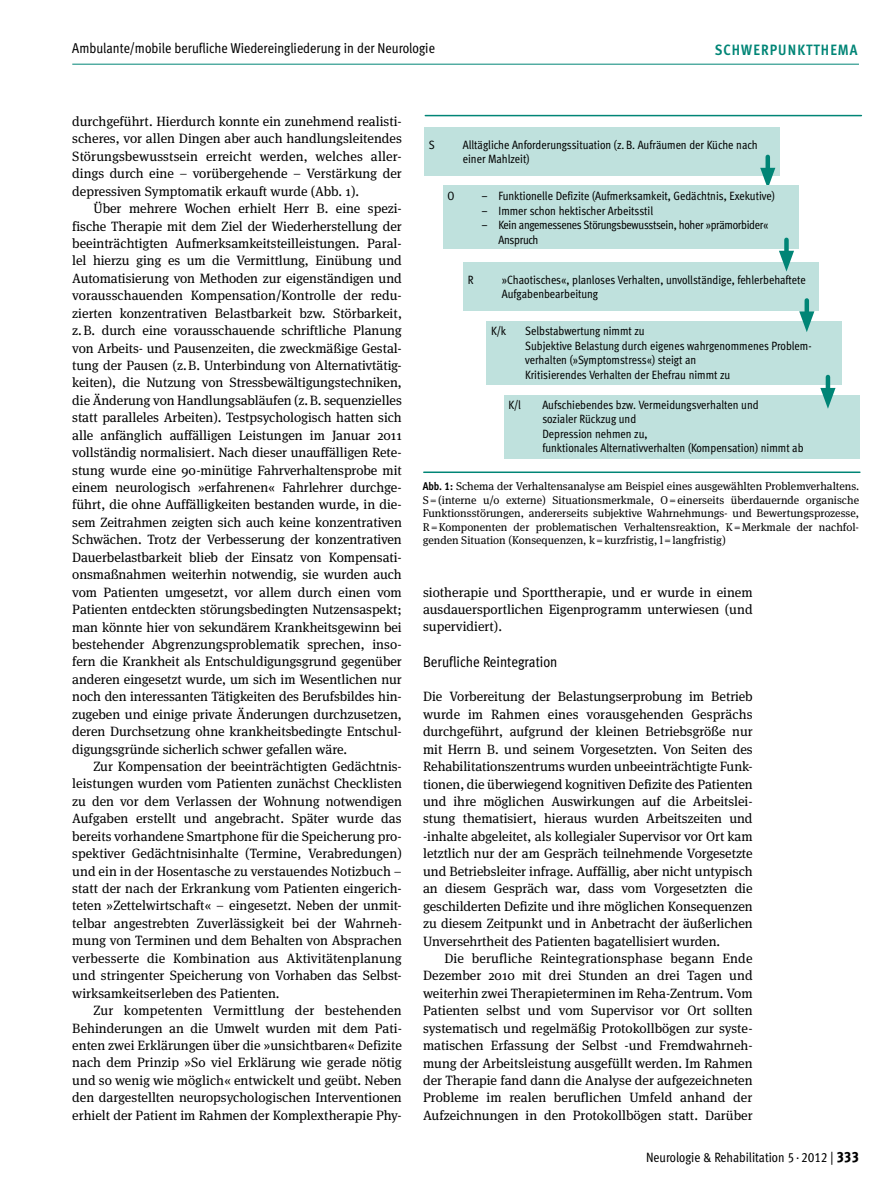
<style>
.page{position:relative;width:893px;height:1191px;background:#fff}
.page>*{position:absolute;margin:0;border:0;box-sizing:border-box;transform-origin:0 0}
.t1{font:15px "Meta Cond Book LF";color:#000}
.t2{font:700 15px "Meta Cond";letter-spacing:.075em;color:#008576}
.t3{font:14.25px "Meta Cond";color:#000}
.t4{font:13.5px/17.4px "Meta Serif Pro";color:#000;text-align:justify}
.t5{font:13.5px "Meta Cond Book LF";color:#000}
.t6{font:12px/14.4px "Meta Cond Book LF";color:#000}
.t7{font:12px/14.4px "Meta Cond Book LF";letter-spacing:-.025em;color:#000}
.t8{font:11.25px/13.5px "Meta Serif Pro";color:#000;text-align:justify}
.s1{font-family:"Meta Cond Bold LF"}
.s2{font-family:"Meta Cond Extra Bold LF";font-size:15px}
</style>
<div class="page">
<div style="left:425px;top:127px;width:355px;height:49px;background:#bfe1dd"></div>
<div style="left:464px;top:262px;width:355px;height:49px;background:#bfe1dd"></div>
<div style="left:487px;top:321px;width:355px;height:64px;background:#bfe1dd"></div>
<div style="left:504px;top:395px;width:355px;height:64px;background:#bfe1dd"></div>
<div style="left:765px;top:157px;width:5px;height:19px;background:#008576"></div>
<svg style="left:760px;top:168px;width:15px;height:17px"></svg>
<div style="left:804px;top:300px;width:5px;height:20px;background:#008576"></div>
<svg style="left:799px;top:311px;width:15px;height:21px"></svg>
<hr style="left:826px;top:377px;width:4px;height:19px;background:#008576">
<svg style="left:820px;top:388px;width:15px;height:21px"></svg>
<hr style="left:424px;top:471px;width:436px;height:2px;background:#008576">
<hr style="left:425px;top:115px;width:436px;height:1px;background:#008576">
<div style="left:443px;top:185px;width:355px;height:64px;background:#bfe1dd"></div>
<div style="left:784px;top:240px;width:5px;height:19px;background:#008576"></div>
<svg style="left:779px;top:251px;width:15px;height:20px"></svg>
<hr style="left:72px;top:64px;width:787px;height:1px;background:#008576">
<p class="t3" style="left:72px;top:40px;width:364px">Ambulante/mobile berufliche Wiedereingliederung in der Neurologie</p>
<p class="t2" style="left:715px;top:41px;width:144px">SCHWERPUNKTTHEMA</p>
<p class="t4" style="left:72px;top:112px;width:331px">durchgeführt. Hierdurch konnte ein zunehmend realisti&shy;scheres, vor allen Dingen aber auch handlungsleitendes Störungsbewusstsein erreicht werden, welches aller&shy;dings durch eine – vorübergehende – Verstärkung der depressiven Symptomatik erkauft wurde (Abb. 1).</p>
<p class="t4" style="left:72px;top:199px;width:331px;text-indent:21px">Über mehrere Wochen erhielt Herr B. eine spezi&shy;fische Therapie mit dem Ziel der Wiederherstellung der beeinträchtigten Aufmerksamkeitsteilleistungen. Paral&shy;lel hierzu ging es um die Vermittlung, Einübung und Automatisierung von Methoden zur eigenständigen und vorausschauenden Kompensation/Kontrolle der redu&shy;zierten konzentrativen Belastbarkeit bzw. Störbarkeit, z.B. durch eine vorausschauende schriftliche Planung von Arbeits- und Pausenzeiten, die zweckmäßige Gestal&shy;tung der Pausen (z.B. Unterbindung von Alternativtätig&shy;keiten), die Nutzung von Stressbewältigungstechniken, die Änderung von Handlungsabläufen (z.B. sequenzielles statt paralleles Arbeiten). Testpsychologisch hatten sich alle anfänglich auffälligen Leistungen im Januar 2011 vollständig normalisiert. Nach dieser unauffälligen Rete&shy;stung wurde eine 90-minütige Fahrverhaltensprobe mit einem neurologisch »erfahrenen« Fahrlehrer durchge&shy;führt, die ohne Auffälligkeiten bestanden wurde, in die&shy;sem Zeitrahmen zeigten sich auch keine konzentrativen Schwächen. Trotz der Verbesserung der konzentrativen Dauerbelastbarkeit blieb der Einsatz von Kompensati&shy;onsmaßnahmen weiterhin notwendig, sie wurden auch vom Patienten umgesetzt, vor allem durch einen vom Patienten entdeckten störungsbedingten Nutzensaspekt; man könnte hier von sekundärem Krankheitsgewinn bei bestehender Abgrenzungsproblematik sprechen, inso&shy;fern die Krankheit als Entschuldigungsgrund gegenüber anderen eingesetzt wurde, um sich im Wesentlichen nur noch den interessanten Tätigkeiten des Berufsbildes hin&shy;zugeben und einige private Änderungen durchzusetzen, deren Durchsetzung ohne krankheitsbedingte Entschul&shy;digungsgründe sicherlich schwer gefallen wäre.</p>
<p class="t4" style="left:72px;top:757px;width:331px;text-indent:21px">Zur Kompensation der beeinträchtigten Gedächtnis&shy;leistungen wurden vom Patienten zunächst Checklisten zu den vor dem Verlassen der Wohnung notwendigen Aufgaben erstellt und angebracht. Später wurde das bereits vorhandene Smartphone für die Speicherung pro&shy;spektiver Gedächtnisinhalte (Termine, Verabredungen) und ein in der Hosentasche zu verstauendes Notizbuch – statt der nach der Erkrankung vom Patienten eingerich&shy;teten »Zettelwirtschaft« – eingesetzt. Neben der unmit&shy;telbar angestrebten Zuverlässigkeit bei der Wahrneh&shy;mung von Terminen und dem Behalten von Absprachen verbesserte die Kombination aus Aktivitätenplanung und stringenter Speicherung von Vorhaben das Selbst&shy;wirksamkeitserleben des Patienten.</p>
<p class="t4" style="left:72px;top:1001px;width:331px;text-indent:21px">Zur kompetenten Vermittlung der bestehenden Behinderungen an die Umwelt wurden mit dem Pati&shy;enten zwei Erklärungen über die »unsichtbaren« Defizite nach dem Prinzip »So viel Erklärung wie gerade nötig und so wenig wie möglich« entwickelt und geübt. Neben den dargestellten neuropsychologischen Interventionen erhielt der Patient im Rahmen der Komplextherapie Phy-</p>
<p class="t6" style="left:429px;top:137px;width:8px">S</p>
<p class="t6" style="left:463px;top:137px;width:296px">Alltägliche Anforderungssituation (z.B. Aufräumen der Küche nach einer Mahlzeit)</p>
<p class="t6" style="left:447px;top:189px;width:8px">O</p>
<p class="t6" style="left:481px;top:189px;width:295px">– Funktionelle Defizite (Aufmerksamkeit, Gedächtnis, Exekutive)</p>
<p class="t6" style="left:481px;top:203px;width:173px">– Immer schon hektischer Arbeitsstil</p>
<p class="t7" style="left:498px;top:218px;width:271px;text-indent:-17px">– Kein angemessenes Störungsbewusstsein, hoher »prämorbider«<br>Anspruch</p>
<p class="t6" style="left:468px;top:272px;width:7px">R</p>
<p class="t6" style="left:502px;top:272px;width:305px">»Chaotisches«, planloses Verhalten, unvollständige, fehlerbehaftete<br>Aufgabenbearbeitung</p>
<p class="t6" style="left:491px;top:324px;width:17px">K/k</p>
<p class="t6" style="left:525px;top:324px;width:287px">Selbstabwertung nimmt zu<br>Subjektive Belastung durch eigenes wahrgenommenes Problem&shy;verhalten (»Symptomstress«) steigt an<br>Kritisierendes Verhalten der Ehefrau nimmt zu</p>
<p class="t6" style="left:508px;top:397px;width:14px">K/l</p>
<p class="t6" style="left:542px;top:397px;width:263px">Aufschiebendes bzw. Vermeidungsverhalten und<br>sozialer Rückzug und<br>Depression nehmen zu,<br>funktionales Alternativverhalten (Kompensation) nimmt ab</p>
<p class="t8" style="left:423px;top:479px;width:438px"><span class="s1">Abb. 1:</span> Schema der Verhaltensanalyse am Beispiel eines ausgewählten Problemverhaltens.<br>S=(interne u/o externe) Situationsmerkmale, O=einerseits überdauernde organische Funktionsstörungen, andererseits subjektive Wahrnehmungs- und Bewertungsprozesse, R=Komponenten der problematischen Verhaltensreaktion, K=Merkmale der nachfol&shy;genden Situation (Konsequenzen, k=kurzfristig, l=langfristig)</p>
<p class="t4" style="left:423px;top:582px;width:331px">siotherapie und Sporttherapie, und er wurde in einem ausdauersportlichen Eigenprogramm unterwiesen (und supervidiert).</p>
<p class="t1" style="left:423px;top:653px;width:136px">Berufliche Reintegration</p>
<p class="t4" style="left:423px;top:687px;width:331px">Die Vorbereitung der Belastungserprobung im Betrieb wurde im Rahmen eines vorausgehenden Gesprächs durchgeführt, aufgrund der kleinen Betriebsgröße nur mit Herrn B. und seinem Vorgesetzten. Von Seiten des Rehabilitationszentrums wurden unbeeinträchtigte Funk&shy;tionen, die überwiegend kognitiven Defizite des Patienten und ihre möglichen Auswirkungen auf die Arbeitslei&shy;stung thematisiert, hieraus wurden Arbeitszeiten und -inhalte abgeleitet, als kollegialer Supervisor vor Ort kam letztlich nur der am Gespräch teilnehmende Vorgesetzte und Betriebsleiter infrage. Auffällig, aber nicht untypisch an diesem Gespräch war, dass vom Vorgesetzten die geschilderten Defizite und ihre möglichen Konsequenzen zu diesem Zeitpunkt und in Anbetracht der äußerlichen Unversehrtheit des Patienten bagatellisiert wurden.</p>
<p class="t4" style="left:423px;top:949px;width:331px;text-indent:21px">Die berufliche Reintegrationsphase begann Ende Dezember 2010 mit drei Stunden an drei Tagen und weiterhin zwei Therapieterminen im Reha-Zentrum. Vom Patienten selbst und vom Supervisor vor Ort sollten systematisch und regelmäßig Protokollbögen zur syste&shy;matischen Erfassung der Selbst -und Fremdwahrneh&shy;mung der Arbeitsleistung ausgefüllt werden. Im Rahmen der Therapie fand dann die Analyse der aufgezeichneten Probleme im realen beruflichen Umfeld anhand der Aufzeichnungen in den Protokollbögen statt. Darüber</p>
<p class="t5" style="left:646px;top:1149px;width:214px">Neurologie &amp; Rehabilitation 5· 2012 | <span class="s2">333</span></p>
</div>
